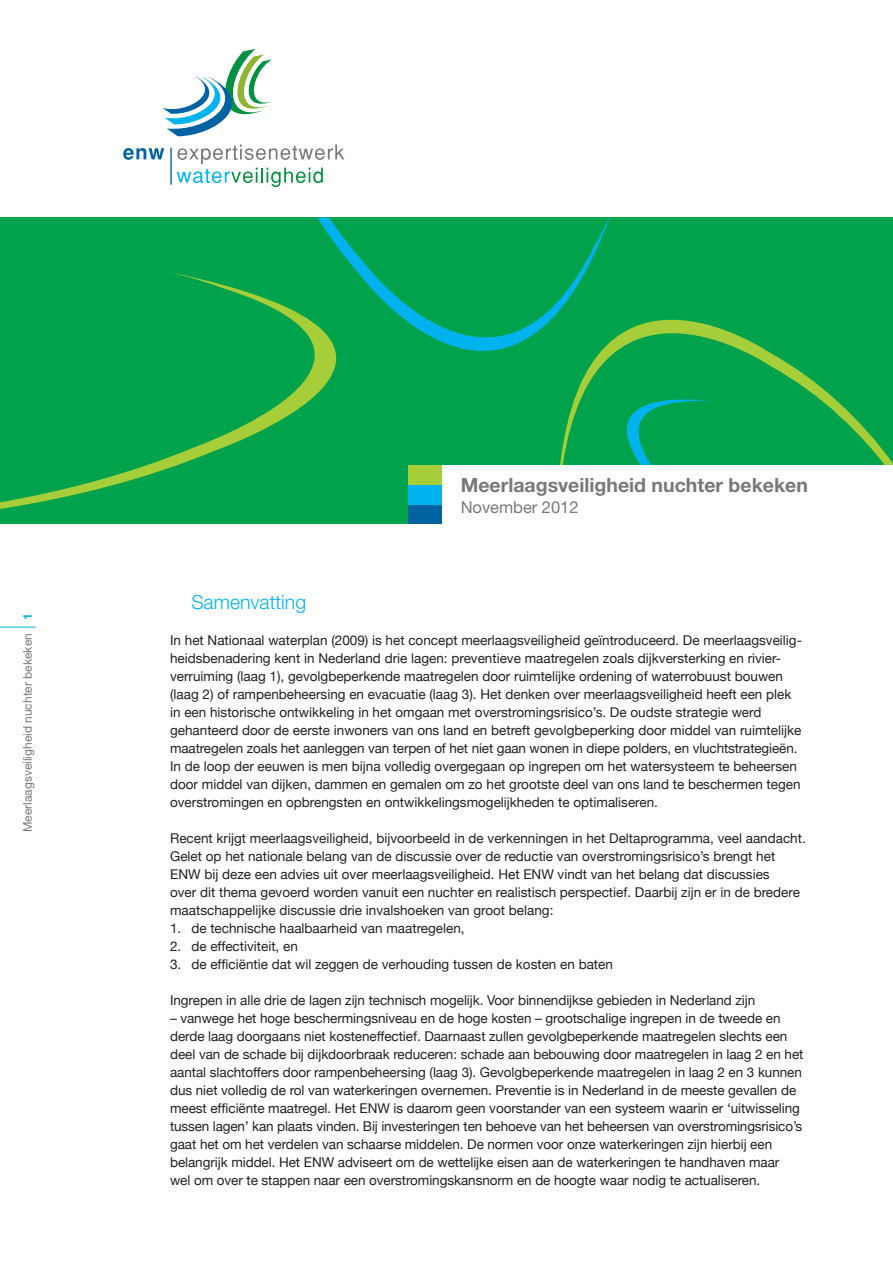
<style>
.page{position:relative;width:893px;height:1263px;background:#fff}
.page>*{position:absolute;margin:0;border:0;box-sizing:border-box;transform-origin:0 0}
.t1{font:700 19.5px "Helvetica Neue";color:#76787b}
.t2{font:300 19.5px "Helvetica Neue";color:#00b3ef}
.t3{font:16.5px "Helvetica Neue";color:#76787b}
.t4{font:13.5px/18px "Helvetica Neue";color:#231f20}
.t5{font:12px "Helvetica Neue";color:#76787b}
.s1{font-weight:700;color:#00b3ef}
</style>
<div class="page">
<hr style="left:0;top:627px;width:36px;height:1px;background:#00b3ef">
<div style="left:0;top:218px;width:893px;height:306px;background:#00a24b"></div>
<svg style="left:317px;top:218px;width:241px;height:125px"></svg>
<svg style="left:0;top:271px;width:520px;height:238px"></svg>
<svg style="left:558px;top:218px;width:335px;height:247px"></svg>
<div style="left:437px;top:465px;width:456px;height:59px;background:#fff"></div>
<div style="left:408px;top:504px;width:34px;height:20px;background:#0063a1"></div>
<div style="left:408px;top:485px;width:34px;height:19px;background:#00b3ef"></div>
<div style="left:408px;top:465px;width:34px;height:20px;background:#a6ce39"></div>
<svg style="left:177px;top:144px;width:167px;height:43px"></svg>
<hr style="left:170px;top:148px;width:2px;height:37px;background:#0063a1">
<svg style="left:123px;top:148px;width:41px;height:12px"></svg>
<svg style="left:163px;top:49px;width:110px;height:87px"></svg>
<p class="t5" style="left:20px;top:832px;width:220px;rotate:-90deg">Meerlaagsveiligheid nuchter bekeken <span class="s1">1</span></p>
<p class="t1" style="left:461px;top:472px;width:349px">Meerlaagsveiligheid nuchter bekeken</p>
<p class="t3" style="left:461px;top:497px;width:119px">November 2012</p>
<p class="t2" style="left:191px;top:590px;width:116px">Samenvatting</p>
<p class="t4" style="left:170px;top:632px;width:633px">In het Nationaal waterplan (2009) is het concept meerlaagsveiligheid geïntroduceerd. De meerlaagsveilig&shy;heidsbenadering kent in Nederland drie lagen: preventieve maatregelen zoals dijkversterking en rivier&shy;verruiming (laag 1), gevolgbeperkende maatregelen door ruimtelijke ordening of waterrobuust bouwen (laag 2) of rampenbeheersing en evacuatie (laag 3). Het denken over meerlaagsveiligheid heeft een plek in een historische ontwikkeling in het omgaan met overstromingsrisico’s. De oudste strategie werd gehanteerd door de eerste inwoners van ons land en betreft gevolgbeperking door middel van ruimtelijke maatregelen zoals het aanleggen van terpen of het niet gaan wonen in diepe polders, en vluchtstrategieën.<br>In de loop der eeuwen is men bijna volledig overgegaan op ingrepen om het watersysteem te beheersen door middel van dijken, dammen en gemalen om zo het grootste deel van ons land te beschermen tegen overstromingen en opbrengsten en ontwikkelingsmogelijkheden te optimaliseren.</p>
<p class="t4" style="left:170px;top:830px;width:637px">Recent krijgt meerlaagsveiligheid, bijvoorbeeld in de verkenningen in het Deltaprogramma, veel aandacht.<br>Gelet op het nationale belang van de discussie over de reductie van overstromingsrisico’s brengt het ENW bij deze een advies uit over meerlaagsveiligheid. Het ENW vindt van het belang dat discussies<br>over dit thema gevoerd worden vanuit een nuchter en realistisch perspectief. Daarbij zijn er in de bredere maatschappelijke discussie drie invalshoeken van groot belang:</p>
<p class="t4" style="left:170px;top:920px;width:296px">1. de technische haalbaarheid van maatregelen,</p>
<p class="t4" style="left:170px;top:938px;width:129px">2. de effectiviteit, en</p>
<p class="t4" style="left:170px;top:956px;width:444px">3. de efficiëntie dat wil zeggen de verhouding tussen de kosten en baten</p>
<p class="t4" style="left:170px;top:992px;width:587px">Ingrepen in alle drie de lagen zijn technisch mogelijk. Voor binnendijkse gebieden in Nederland zijn</p>
<p class="t4" style="left:170px;top:1010px;width:635px">– vanwege het hoge beschermingsniveau en de hoge kosten – grootschalige ingrepen in de tweede en derde laag doorgaans niet kosteneffectief. Daarnaast zullen gevolgbeperkende maatregelen slechts een deel van de schade bij dijkdoorbraak reduceren: schade aan bebouwing door maatregelen in laag 2 en het aantal slachtoffers door rampenbeheersing (laag 3). Gevolgbeperkende maatregelen in laag 2 en 3 kunnen dus niet volledig de rol van waterkeringen overnemen. Preventie is in Nederland in de meeste gevallen de meest efficiënte maatregel. Het ENW is daarom geen voorstander van een systeem waarin er ‘uitwisseling tussen lagen’ kan plaats vinden. Bij investeringen ten behoeve van het beheersen van overstromingsrisico’s gaat het om het verdelen van schaarse middelen. De normen voor onze waterkeringen zijn hierbij een belangrijk middel. Het ENW adviseert om de wettelijke eisen aan de waterkeringen te handhaven maar<br>wel om over te stappen naar een overstromingskansnorm en de hoogte waar nodig te actualiseren.</p>
</div>
